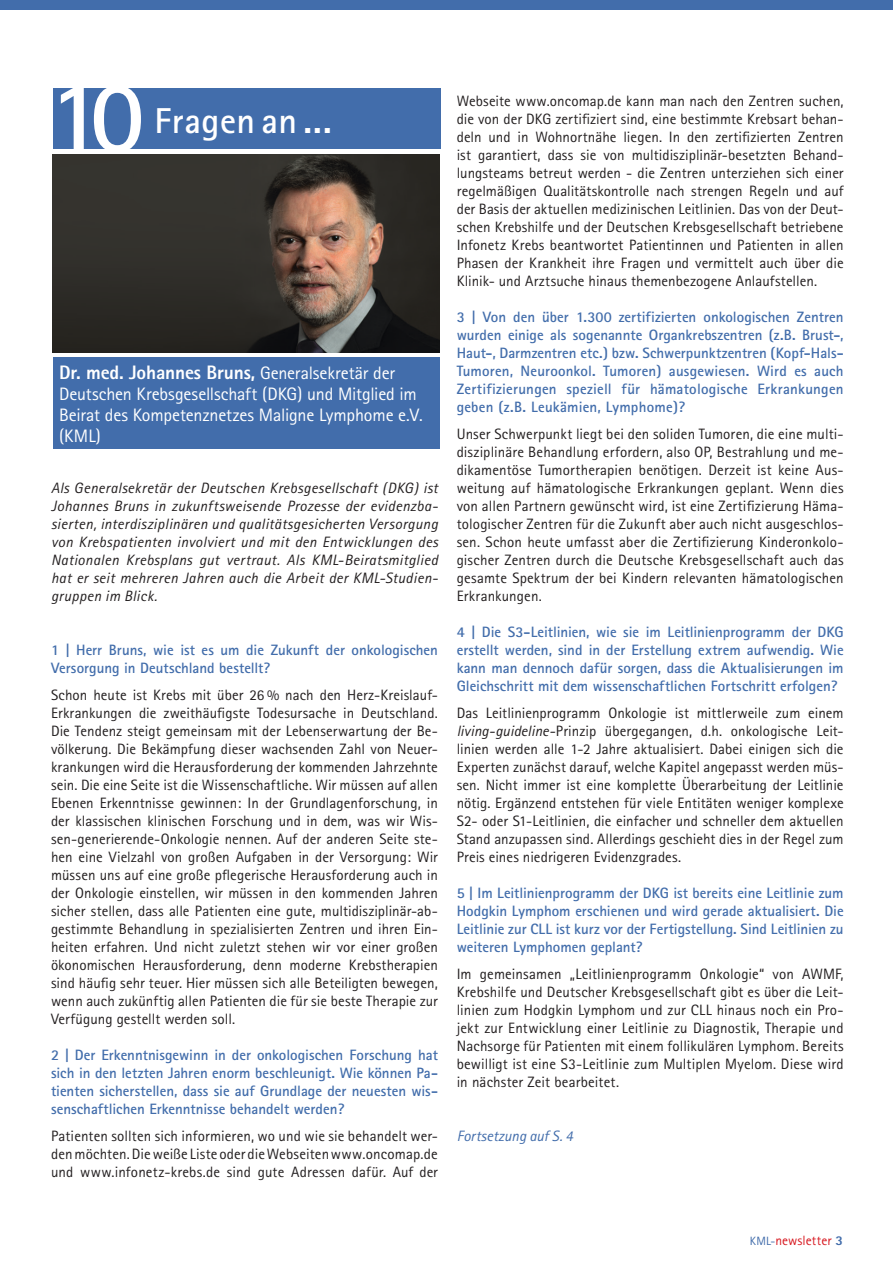
<style>
.page{position:relative;width:893px;height:1263px;background:#fff}
.page>*{position:absolute;margin:0;border:0;box-sizing:border-box;transform-origin:0 0}
.NL_BODY_OHNE_Einzug{font:700 101.55px "Rotis Sans Serif";color:#fff}
.NL_BODY{font:700 36px "Rotis Sans Serif";letter-spacing:.015em;color:#fff}
.NLML_LINIE_Überschri{font:800 19.5px "Rotis Sans Serif";letter-spacing:-.01em;color:#fff}
.NLML_LINIE_Überschri-2{font:18px/21px "Rotis Sans Serif";letter-spacing:-.01em;color:#fff}
.NL_BODY-2{font:15px/18px "Rotis Sans Serif";letter-spacing:.005em;color:#231f20;text-align:justify}
.NL_BODY-3{font:700 15px/18px "Rotis Sans Serif";color:#426dab;text-align:justify}
.NL_BODY-4{font:italic 15px/18px "Rotis Sans Serif";letter-spacing:.02em;color:#231f20;text-align:justify}
.NL_BODY-5{font:italic 15px "Rotis Sans Serif";color:#426dab}
.t1{font:13.5px "Rotis Sans Serif";letter-spacing:.005em;color:#d7171f}
.s1{font-weight:400;font-size:18px}
.s2{font-style:italic}
.s3{font-size:12px;color:#426dab}
.s4{font-weight:800;color:#426dab}
</style>
<div class="page">
<div style="left:0;top:0;width:893px;height:10px;background:#426dab"></div>
<div style="left:53px;top:89px;width:388px;height:60px;background:#426dab"></div>
<img style="left:53px;top:154px;width:387px;height:198px">
<div style="left:53px;top:358px;width:387px;height:91px;background:#426dab"></div>
<p class="NL_BODY_OHNE_Einzug" style="left:48px;top:53px;width:98px">10</p>
<p class="NL_BODY" style="left:155px;top:98px;width:179px">Fragen an ...</p>
<p class="NLML_LINIE_Überschri" style="left:59px;top:360px;width:337px">Dr. med. Johannes Bruns, <span class="s1">Generalsekretär der</span></p>
<p class="NLML_LINIE_Überschri-2" style="left:59px;top:383px;width:365px">Deutschen Krebsgesellschaft (DKG) und Mitglied im<br>Beirat des Kompetenznetzes Maligne Lymphome e.V. (KML)</p>
<p class="NL_BODY-4" style="left:51px;top:479px;width:388px">Als Generalsekretär der Deutschen Krebsgesellschaft (DKG) ist Johannes Bruns in zukunftsweisende Prozesse der evidenzba&shy;sierten, interdisziplinären und qualitätsgesicherten Versorgung von Krebspatienten involviert und mit den Entwicklungen des Nationalen Krebsplans gut vertraut. Als KML-Beiratsmitglied hat er seit mehreren Jahren auch die Arbeit der KML-Studien&shy;gruppen im Blick.</p>
<p class="NL_BODY-3" style="left:51px;top:640px;width:388px">1 | Herr Bruns, wie ist es um die Zukunft der onkologischen<br>Versorgung in Deutschland bestellt?</p>
<p class="NL_BODY-2" style="left:51px;top:685px;width:388px">Schon heute ist Krebs mit über 26 % nach den Herz-Kreislauf-Erkrankungen die zweithäufigste Todesursache in Deutschland.<br>Die Tendenz steigt gemeinsam mit der Lebenserwartung der Be&shy;völkerung. Die Bekämpfung dieser wachsenden Zahl von Neuer&shy;krankungen wird die Herausforderung der kommenden Jahrzehnte sein. Die eine Seite ist die Wissenschaftliche. Wir müssen auf allen Ebenen Erkenntnisse gewinnen: In der Grundlagenforschung, in der klassischen klinischen Forschung und in dem, was wir Wis&shy;sen-generierende-Onkologie nennen. Auf der anderen Seite ste&shy;hen eine Vielzahl von großen Aufgaben in der Versorgung: Wir müssen uns auf eine große pflegerische Herausforderung auch in der Onkologie einstellen, wir müssen in den kommenden Jahren sicher stellen, dass alle Patienten eine gute, multidisziplinär-ab&shy;gestimmte Behandlung in spezialisierten Zentren und ihren Ein&shy;heiten erfahren. Und nicht zuletzt stehen wir vor einer großen ökonomischen Herausforderung, denn moderne Krebstherapien sind häufig sehr teuer. Hier müssen sich alle Beteiligten bewegen, wenn auch zukünftig allen Patienten die für sie beste Therapie zur Verfügung gestellt werden soll.</p>
<p class="NL_BODY-3" style="left:51px;top:1045px;width:388px">2 | Der Erkenntnisgewinn in der onkologischen Forschung hat sich in den letzten Jahren enorm beschleunigt. Wie können Pa&shy;tienten sicherstellen, dass sie auf Grundlage der neuesten wis&shy;senschaftlichen Erkenntnisse behandelt werden?</p>
<p class="NL_BODY-2" style="left:51px;top:1126px;width:388px">Patienten sollten sich informieren, wo und wie sie behandelt wer&shy;den möchten. Die weiße Liste oder die Webseiten www.oncomap.de und www.infonetz-krebs.de sind gute Adressen dafür. Auf der</p>
<p class="NL_BODY-2" style="left:457px;top:91px;width:388px">Webseite www.oncomap.de kann man nach den Zentren suchen, die von der DKG zertifiziert sind, eine bestimmte Krebsart behan&shy;deln und in Wohnortnähe liegen. In den zertifizierten Zentren ist garantiert, dass sie von multidisziplinär-besetzten Behand&shy;lungsteams betreut werden - die Zentren unterziehen sich einer regelmäßigen Qualitätskontrolle nach strengen Regeln und auf der Basis der aktuellen medizinischen Leitlinien. Das von der Deut&shy;schen Krebshilfe und der Deutschen Krebsgesellschaft betriebene Infonetz Krebs beantwortet Patientinnen und Patienten in allen Phasen der Krankheit ihre Fragen und vermittelt auch über die Klinik- und Arztsuche hinaus themenbezogene Anlaufstellen.</p>
<p class="NL_BODY-3" style="left:457px;top:307px;width:388px">3 | Von den über 1.300 zertifizierten onkologischen Zentren wurden einige als sogenannte Organkrebszentren (z.B. Brust-, Haut-, Darmzentren etc.) bzw. Schwerpunktzentren (Kopf-Hals-Tumoren, Neuroonkol. Tumoren) ausgewiesen. Wird es auch Zertifizierungen speziell für hämatologische Erkrankungen geben (z.B. Leukämien, Lymphome)?</p>
<p class="NL_BODY-2" style="left:457px;top:424px;width:388px">Unser Schwerpunkt liegt bei den soliden Tumoren, die eine multi&shy;disziplinäre Behandlung erfordern, also OP, Bestrahlung und me&shy;dikamentöse Tumortherapien benötigen. Derzeit ist keine Aus&shy;weitung auf hämatologische Erkrankungen geplant. Wenn dies von allen Partnern gewünscht wird, ist eine Zertifizierung Häma&shy;tologischer Zentren für die Zukunft aber auch nicht ausgeschlos&shy;sen. Schon heute umfasst aber die Zertifizierung Kinderonkolo&shy;gischer Zentren durch die Deutsche Krebsgesellschaft auch das gesamte Spektrum der bei Kindern relevanten hämatologischen Erkrankungen.</p>
<p class="NL_BODY-3" style="left:457px;top:622px;width:388px">4 | Die S3-Leitlinien, wie sie im Leitlinienprogramm der DKG erstellt werden, sind in der Erstellung extrem aufwendig. Wie kann man dennoch dafür sorgen, dass die Aktualisierungen im Gleichschritt mit dem wissenschaftlichen Fortschritt erfolgen?</p>
<p class="NL_BODY-2" style="left:457px;top:703px;width:388px">Das Leitlinienprogramm Onkologie ist mittlerweile zum einem <span class="s2">living-guideline-</span>Prinzip übergegangen, d.h. onkologische Leit&shy;linien werden alle 1-2 Jahre aktualisiert. Dabei einigen sich die Experten zunächst darauf, welche Kapitel angepasst werden müs&shy;sen. Nicht immer ist eine komplette Überarbeitung der Leitlinie nötig. Ergänzend entstehen für viele Entitäten weniger komplexe S2- oder S1-Leitlinien, die einfacher und schneller dem aktuellen Stand anzupassen sind. Allerdings geschieht dies in der Regel zum Preis eines niedrigeren Evidenzgrades.</p>
<p class="NL_BODY-3" style="left:457px;top:883px;width:388px">5 | Im Leitlinienprogramm der DKG ist bereits eine Leitlinie zum Hodgkin Lymphom erschienen und wird gerade aktualisiert. Die Leitlinie zur CLL ist kurz vor der Fertigstellung. Sind Leitlinien zu weiteren Lymphomen geplant?</p>
<p class="NL_BODY-2" style="left:457px;top:964px;width:388px">Im gemeinsamen „Leitlinienprogramm Onkologie“ von AWMF, Krebshilfe und Deutscher Krebsgesellschaft gibt es über die Leit&shy;linien zum Hodgkin Lymphom und zur CLL hinaus noch ein Pro&shy;jekt zur Entwicklung einer Leitlinie zu Diagnostik, Therapie und Nachsorge für Patienten mit einem follikulären Lymphom. Bereits bewilligt ist eine S3-Leitlinie zum Multiplen Myelom. Diese wird in nächster Zeit bearbeitet.</p>
<p class="NL_BODY-5" style="left:457px;top:1127px;width:118px">Fortsetzung auf S. 4</p>
<p class="t1" style="left:750px;top:1232px;width:95px"><span class="s3">KML-</span>newsletter <span class="s4">3</span></p>
</div>
